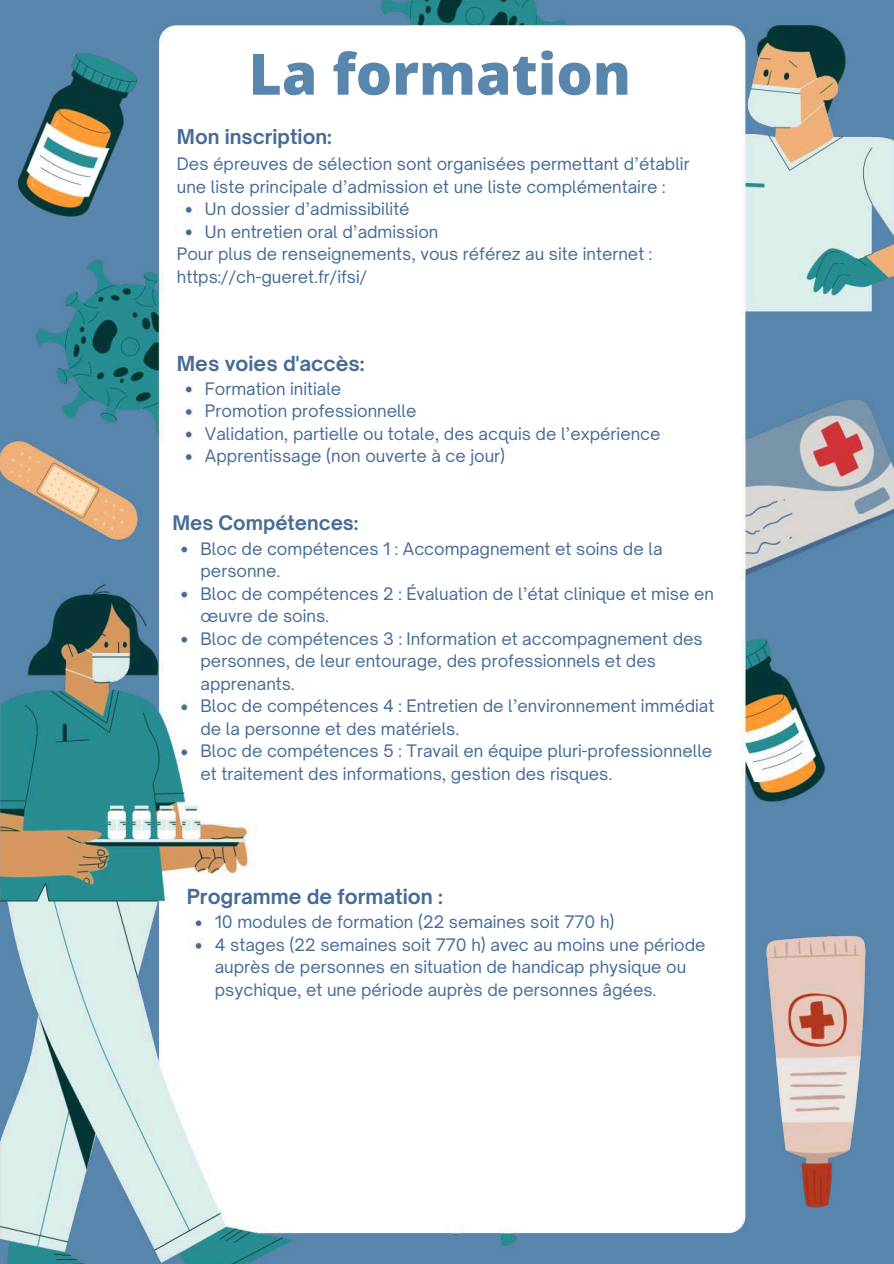
<style>
.page{position:relative;width:894px;height:1264px;background:#fff}
.page>*{position:absolute;margin:0;border:0;box-sizing:border-box;transform-origin:0 0}
.t1{font:800 57px "Open Sans";color:#5986ad}
.t2{font:700 19.8px "Open Sauce One";color:#466c97}
.t3{font:700 19.5px "Open Sauce One";color:#466c97}
.t4{font:700 19.2px "Open Sauce One";color:#466c97}
.t5{font:16.5px/22.5px "Open Sauce One";color:#466c97}
</style>
<div class="page">
<img style="left:0;top:0;width:893px;height:1263px">
<h1 class="t1" style="left:248px;top:34px;width:383px">La formation</h1>
<p class="t3" style="left:177px;top:125px;width:156px">Mon inscription:</p>
<p class="t5" style="left:177px;top:153px;width:514px">Des épreuves de sélection sont organisées permettant d’établir</p>
<p class="t5" style="left:177px;top:175px;width:490px">une liste principale d’admission et une liste complémentaire :</p>
<p class="t5" style="left:205px;top:198px;width:206px">Un dossier d’admissibilité</p>
<p class="t5" style="left:205px;top:220px;width:235px">Un entretien oral d’admission</p>
<p class="t5" style="left:177px;top:243px;width:476px">Pour plus de renseignements, vous référez au site internet :</p>
<p class="t5" style="left:177px;top:265px;width:192px">https://ch-gueret.fr/ifsi/</p>
<p class="t2" style="left:177px;top:351px;width:189px">Mes voies d'accès:</p>
<p class="t5" style="left:205px;top:377px;width:457px">Formation initiale<br>Promotion professionnelle<br>Validation, partielle ou totale, des acquis de l’expérience Apprentissage (non ouverte à ce jour)</p>
<p class="t4" style="left:172px;top:511px;width:187px">Mes Compétences:</p>
<p class="t5" style="left:200px;top:537px;width:515px">Bloc de compétences 1 : Accompagnement et soins de la personne.<br>Bloc de compétences 2 : Évaluation de l’état clinique et mise en œuvre de soins.<br>Bloc de compétences 3 : Information et accompagnement des personnes, de leur entourage, des professionnels et des apprenants.<br>Bloc de compétences 4 : Entretien de l’environnement immédiat de la personne et des matériels.<br>Bloc de compétences 5 : Travail en équipe pluri-professionnelle et traitement des informations, gestion des risques.</p>
<p class="t2" style="left:187px;top:884px;width:258px">Programme de formation :</p>
<p class="t5" style="left:215px;top:910px;width:492px">10 modules de formation (22 semaines soit 770 h)<br>4 stages (22 semaines soit 770 h) avec au moins une période auprès de personnes en situation de handicap physique ou psychique, et une période auprès de personnes âgées.</p>
</div>
